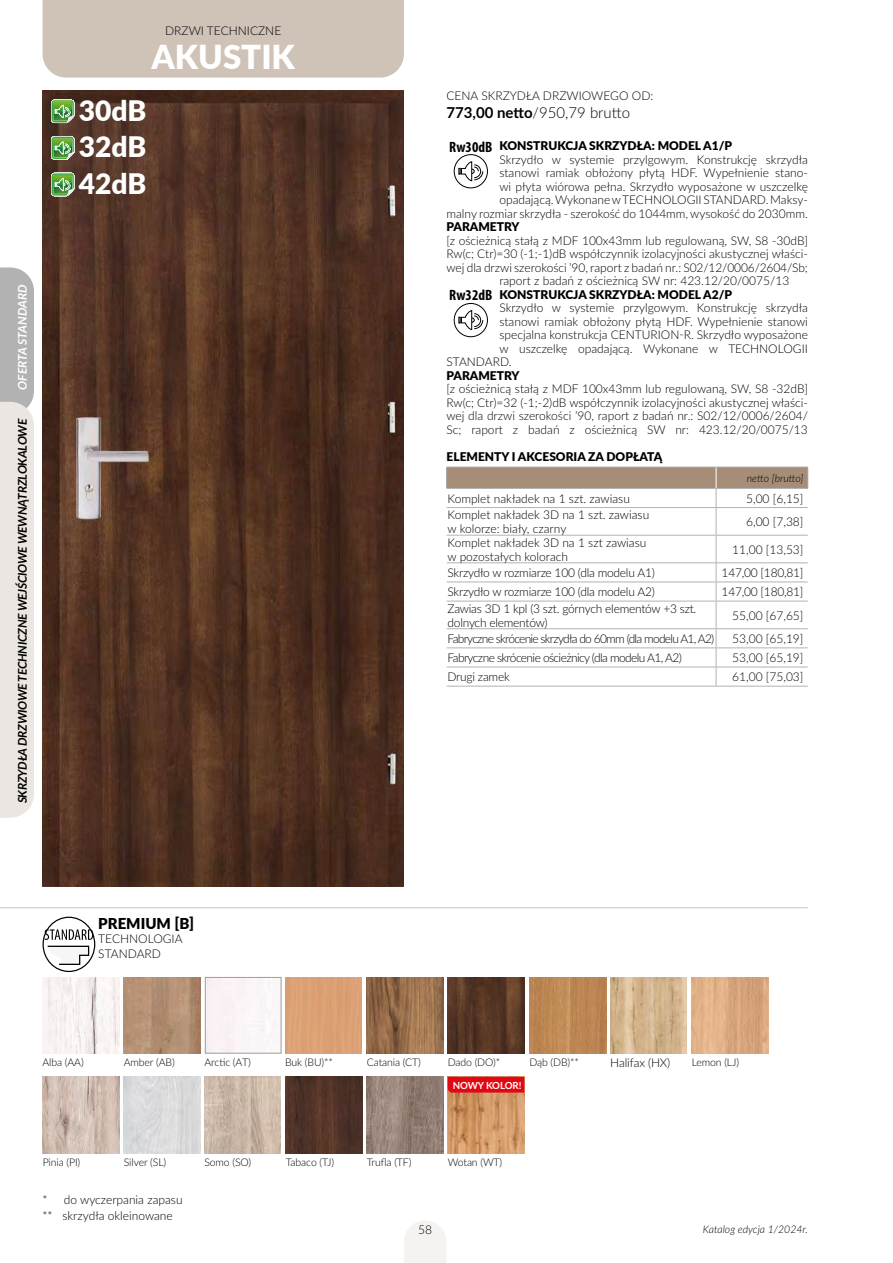
<style>
.page{position:relative;width:893px;height:1263px;background:#fff}
.page>*{position:absolute;margin:0;border:0;box-sizing:border-box;transform-origin:0 0}
.t1{font:900 33px "Lato";color:#fff}
.t2{font:900 28.2px/36.6px "Lato";color:#fff;text-align:justify}
.t3{font:300 15px "Lato";color:#000}
.t4{font:700 condensed 15px "Myriad Pro";color:#000}
.t5{font:900 15px "Lato";color:#000}
.t6{font:300 12px/13.5px "Lato";color:#000}
.t7{font:300 12px/14.4px "Lato";letter-spacing:-.02em;color:#000}
.t8{font:900 12px "Lato";color:#000}
.t9{font:italic 700 12px "Lato";letter-spacing:-.02em;color:#000}
.t10{font:300 12px "Lato";letter-spacing:-.06em;color:#000}
.t11{font:300 12px "Lato";letter-spacing:-.05em;color:#000}
.t12{font:italic 700 12px "Lato";color:#fff}
.t13{font:300 10.5px "Lato";letter-spacing:-.01em;color:#000}
.t14{font:italic 300 10.5px "Lato";color:#000}
.t15{font:700 9.75px "Lato";letter-spacing:-.01em;color:#fff}
.s1{font-weight:700}
</style>
<div class="page">
<img style="left:43px;top:90px;width:361px;height:797px">
<svg style="left:446px;top:467px;width:362px;height:219px"></svg>
<hr style="left:447px;top:686px;width:269px;height:1px;background:#b3b2b2">
<hr style="left:716px;top:686px;width:92px;height:1px;background:#b3b2b2">
<div style="left:43px;top:0;width:361px;height:78px;background:#cfc2b7"></div>
<hr style="left:0;top:907px;width:808px;height:1px;background:#c6c6c6">
<svg style="left:45px;top:929px;width:48px;height:36px"></svg>
<div style="left:43px;top:917px;width:52px;height:55px;border:1px solid #000;border-radius:50%"></div>
<svg style="left:51px;top:100px;width:23px;height:23px"></svg>
<svg style="left:51px;top:136px;width:23px;height:24px"></svg>
<svg style="left:51px;top:173px;width:23px;height:23px"></svg>
<img style="left:692px;top:977px;width:76px;height:76px">
<img style="left:286px;top:1077px;width:76px;height:76px">
<img style="left:367px;top:1077px;width:76px;height:76px">
<img style="left:43px;top:1077px;width:76px;height:76px">
<img style="left:124px;top:1077px;width:76px;height:76px">
<img style="left:124px;top:977px;width:76px;height:76px">
<img style="left:204px;top:1077px;width:77px;height:76px">
<img style="left:448px;top:977px;width:76px;height:76px">
<div style="left:205px;top:977px;width:76px;height:76px;border:1px solid #9d9d9c"></div>
<img style="left:43px;top:977px;width:76px;height:76px">
<img style="left:529px;top:977px;width:77px;height:76px">
<img style="left:367px;top:977px;width:76px;height:76px">
<img style="left:610px;top:977px;width:77px;height:77px">
<div style="left:454px;top:154px;width:34px;height:34px;border:1px solid #000;border-radius:50%"></div>
<svg style="left:458px;top:161px;width:26px;height:21px"></svg>
<div style="left:454px;top:303px;width:34px;height:34px;border:1px solid #000;border-radius:50%"></div>
<svg style="left:458px;top:310px;width:26px;height:20px"></svg>
<svg style="left:0;top:267px;width:34px;height:551px;background:#ddd9d6"></svg>
<img style="left:448px;top:1092px;width:76px;height:61px">
<svg style="left:448px;top:1077px;width:76px;height:15px"></svg>
<svg style="left:404px;top:1221px;width:42px;height:42px"></svg>
<p class="t12" style="left:13px;top:390px;width:107px;rotate:-90deg">OFERTA STANDARD</p>
<p class="t9" style="left:13px;top:803px;width:386px;rotate:-90deg">SKRZYDŁA DRZWIOWE TECHNICZNE WEJŚCIOWE WEWNĄTRZLOKALOWE</p>
<p class="t6" style="left:165px;top:24px;width:118px">DRZWI TECHNICZNE</p>
<h1 class="t1" style="left:152px;top:32px;width:145px">AKUSTIK</h1>
<h2 class="t2" style="left:79px;top:91px;width:69px">30dB 32dB 42dB</h2>
<p class="t6" style="left:446px;top:89px;width:208px">CENA SKRZYDŁA DRZWIOWEGO OD:</p>
<p class="t3" style="left:446px;top:102px;width:185px"><span class="s1">773,00 netto</span>/950,79 brutto</p>
<p class="t8" style="left:499px;top:137px;width:234px">KONSTRUKCJA SKRZYDŁA: MODEL A1/P</p>
<p class="t6" style="left:446px;top:152px;width:363px;text-align:right">Skrzydło w systemie przylgowym. Konstrukcję skrzydła<br>stanowi ramiak obłożony płytą HDF. Wypełnienie stano-<br>wi płyta wiórowa pełna. Skrzydło wyposażone w uszczelkę opadającą. Wykonane w TECHNOLOGII STANDARD. Maksy-<br>malny rozmiar skrzydła - szerokość do 1044mm, wysokość do 2030mm.</p>
<p class="t8" style="left:446px;top:218px;width:75px">PARAMETRY</p>
<p class="t6" style="left:446px;top:233px;width:363px">[z ościeżnicą stałą z MDF 100x43mm lub regulowaną, SW, S8 -30dB]</p>
<p class="t6" style="left:446px;top:247px;width:363px">Rw(c; Ctr)=30 (-1;-1)dB współczynnik izolacyjności akustycznej właści-</p>
<p class="t6" style="left:446px;top:260px;width:363px">wej dla drzwi szerokości ’90, raport z badań nr.: S02/12/0006/2604/Sb;</p>
<p class="t6" style="left:499px;top:274px;width:291px">raport z badań z ościeżnicą SW nr: 423.12/20/0075/13</p>
<p class="t8" style="left:499px;top:286px;width:234px">KONSTRUKCJA SKRZYDŁA: MODEL A2/P</p>
<p class="t6" style="left:499px;top:301px;width:310px">Skrzydło w systemie przylgowym. Konstrukcję skrzydła</p>
<p class="t6" style="left:499px;top:314px;width:310px">stanowi ramiak obłożony płytą HDF. Wypełnienie stanowi</p>
<p class="t6" style="left:499px;top:328px;width:310px">specjalna konstrukcja CENTURION-R. Skrzydło wyposażone</p>
<p class="t6" style="left:499px;top:341px;width:310px">w uszczelkę opadającą. Wykonane w TECHNOLOGII</p>
<p class="t6" style="left:446px;top:355px;width:65px">STANDARD.</p>
<p class="t8" style="left:446px;top:367px;width:75px">PARAMETRY</p>
<p class="t6" style="left:446px;top:382px;width:363px;text-align:justify">[z ościeżnicą stałą z MDF 100x43mm lub regulowaną, SW, S8 -32dB] Rw(c; Ctr)=32 (-1;-2)dB współczynnik izolacyjności akustycznej właści&shy;wej dla drzwi szerokości ’90, raport z badań nr.: S02/12/0006/2604/ Sc; raport z badań z ościeżnicą SW nr: 423.12/20/0075/13</p>
<p class="t8" style="left:446px;top:448px;width:217px">ELEMENTY I AKCESORIA ZA DOPŁATĄ</p>
<p class="t14" style="left:747px;top:471px;width:58px">netto [brutto]</p>
<p class="t6" style="left:447px;top:491px;width:184px">Komplet nakładek na 1 szt. zawiasu</p>
<p class="t6" style="left:746px;top:491px;width:59px">5,00 [6,15]</p>
<p class="t6" style="left:447px;top:507px;width:203px;line-height:14.4px">Komplet nakładek 3D na 1 szt. zawiasu w kolorze: biały, czarny</p>
<p class="t6" style="left:746px;top:515px;width:59px">6,00 [7,38]</p>
<p class="t6" style="left:447px;top:535px;width:200px;line-height:14.4px">Komplet nakładek 3D na 1 szt zawiasu w pozostałych kolorach</p>
<p class="t6" style="left:732px;top:542px;width:73px">11,00 [13,53]</p>
<p class="t7" style="left:447px;top:565px;width:209px">Skrzydło w rozmiarze 100 (dla modelu A1)</p>
<p class="t7" style="left:722px;top:565px;width:83px">147,00 [180,81]</p>
<p class="t7" style="left:447px;top:584px;width:209px">Skrzydło w rozmiarze 100 (dla modelu A2)</p>
<p class="t7" style="left:722px;top:584px;width:83px">147,00 [180,81]</p>
<p class="t7" style="left:447px;top:601px;width:250px">Zawias 3D 1 kpl (3 szt. górnych elementów +3 szt. dolnych elementów)</p>
<p class="t6" style="left:732px;top:608px;width:73px">55,00 [67,65]</p>
<p class="t10" style="left:447px;top:630px;width:268px">Fabryczne skrócenie skrzydła do 60mm (dla modelu A1, A2)</p>
<p class="t6" style="left:732px;top:632px;width:73px">53,00 [65,19]</p>
<p class="t11" style="left:447px;top:650px;width:236px">Fabryczne skrócenie ościeżnicy (dla modelu A1, A2)</p>
<p class="t6" style="left:732px;top:651px;width:73px">53,00 [65,19]</p>
<p class="t7" style="left:447px;top:669px;width:64px">Drugi zamek</p>
<p class="t6" style="left:732px;top:670px;width:73px">61,00 [75,03]</p>
<p class="t4" style="left:449px;top:137px;width:45px">Rw30dB</p>
<p class="t4" style="left:449px;top:286px;width:45px">Rw32dB</p>
<p class="t5" style="left:98px;top:912px;width:98px">PREMIUM [B]</p>
<p class="t6" style="left:98px;top:931px;width:86px;line-height:14.4px">TECHNOLOGIA<br>STANDARD</p>
<p class="t13" style="left:43px;top:1055px;width:43px">Alba (AA)</p>
<p class="t13" style="left:124px;top:1055px;width:52px">Amber (AB)</p>
<p class="t13" style="left:204px;top:1055px;width:48px">Arctic (AT)</p>
<p class="t13" style="left:285px;top:1055px;width:49px">Buk (BU)**</p>
<p class="t13" style="left:529px;top:1055px;width:51px">Dąb (DB)**</p>
<p class="t13" style="left:692px;top:1055px;width:49px">Lemon (LJ)</p>
<p class="t13" style="left:367px;top:1055px;width:56px">Catania (CT)</p>
<p class="t6" style="left:610px;top:1056px;width:62px">Halifax (HX)</p>
<p class="t13" style="left:448px;top:1055px;width:54px">Dado (DO)*</p>
<p class="t15" style="left:453px;top:1078px;width:70px">NOWY KOLOR!</p>
<p class="t13" style="left:43px;top:1155px;width:39px">Pinia (PI)</p>
<p class="t13" style="left:286px;top:1155px;width:50px">Tabaco (TJ)</p>
<p class="t13" style="left:367px;top:1155px;width:46px">Trufla (TF)</p>
<p class="t13" style="left:124px;top:1155px;width:44px">Silver (SL)</p>
<p class="t13" style="left:204px;top:1155px;width:48px">Somo (SO)</p>
<p class="t13" style="left:448px;top:1155px;width:56px">Wotan (WT)</p>
<p class="t6" style="left:43px;top:1191px;width:142px;line-height:16.5px">* do wyczerpania zapasu ** skrzydła okleinowane</p>
<p class="t6" style="left:418px;top:1223px;width:15px">58</p>
<p class="t14" style="left:703px;top:1222px;width:107px">Katalog edycja 1/2024r.</p>
</div>
